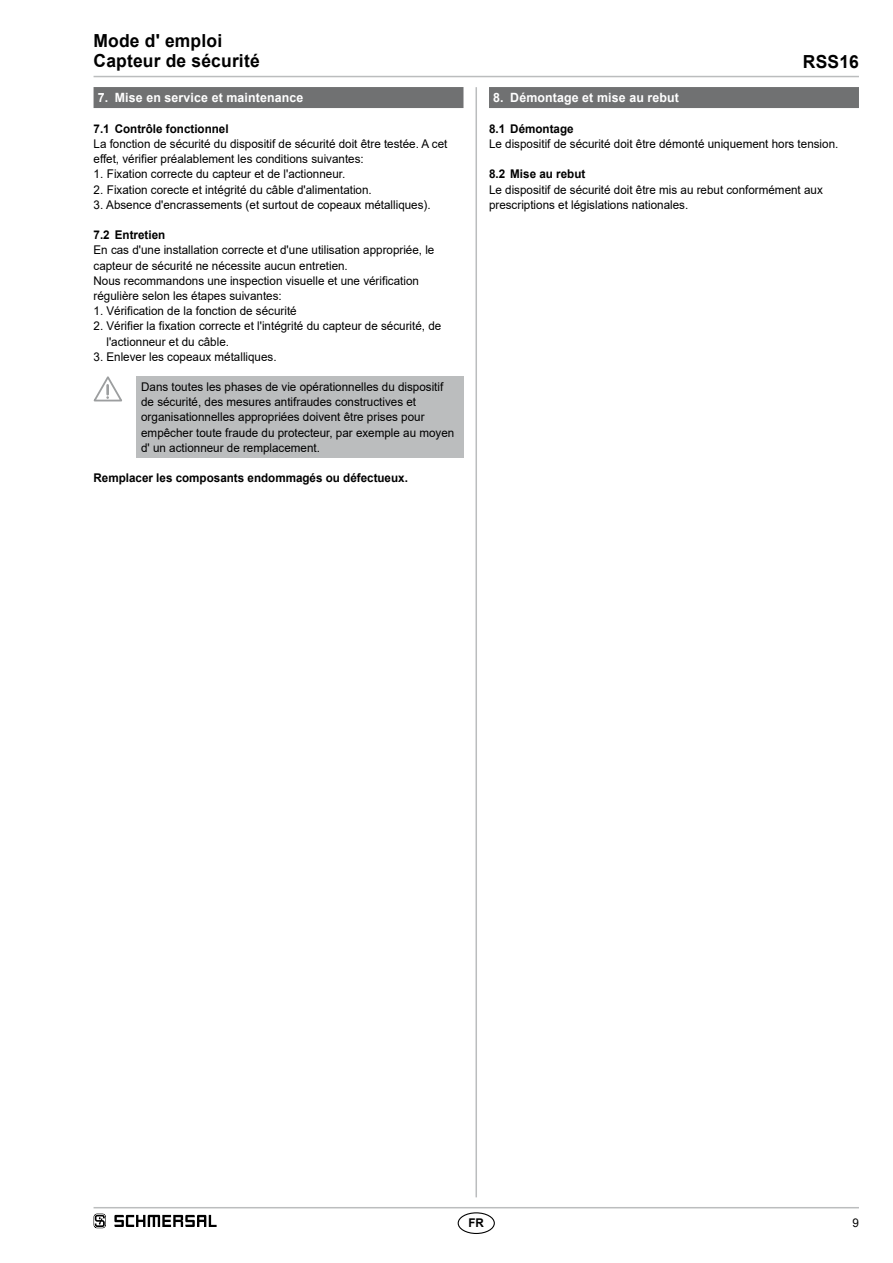
<style>
.page{position:relative;width:893px;height:1263px;background:#fff}
.page>*{position:absolute;margin:0;border:0;box-sizing:border-box;transform-origin:0 0}
.t1{font:700 18px/20.2px "Arial";letter-spacing:.01em;color:#000}
.t2{font:700 12.75px "Arial";letter-spacing:.01em;color:#fff}
.t3{font:12px/15.1px "Arial";color:#000}
.t4{font:700 12px "Arial";color:#000}
</style>
<div class="page">
<hr style="left:94px;top:1207px;width:765px;height:1px;background:#bbbdbe">
<hr style="left:94px;top:76px;width:765px;height:1px;background:#bbbdbe">
<hr style="left:475px;top:87px;width:2px;height:1110px;background:#bbbdbe">
<div style="left:458px;top:1212px;width:37px;height:22px;border:1px solid #000;border-radius:50%"></div>
<div style="left:94px;top:87px;width:369px;height:21px;background:#707172"></div>
<div style="left:136px;top:376px;width:327px;height:82px;background:#bbbdbe"></div>
<svg style="left:94px;top:376px;width:28px;height:26px"></svg>
<div style="left:489px;top:87px;width:370px;height:21px;background:#707172"></div>
<svg style="left:94px;top:1213px;width:12px;height:15px"></svg>
<svg style="left:114px;top:1215px;width:103px;height:12px"></svg>
<h1 class="t1" style="left:94px;top:31px;width:168px">Mode d' emploi<br>Capteur de sécurité</h1>
<p class="t2" style="left:98px;top:89px;width:207px">7. Mise en service et maintenance</p>
<p class="t4" style="left:94px;top:120px;width:137px">7.1 Contrôle fonctionnel</p>
<p class="t3" style="left:94px;top:136px;width:355px">La fonction de sécurité du dispositif de sécurité doit être testée. A cet effet, vérifier préalablement les conditions suivantes:</p>
<p class="t3" style="left:94px;top:166px;width:253px">1. Fixation correcte du capteur et de l'actionneur.</p>
<p class="t3" style="left:94px;top:182px;width:280px">2. Fixation corecte et intégrité du câble d'alimentation.</p>
<p class="t3" style="left:94px;top:197px;width:339px">3. Absence d'encrassements (et surtout de copeaux métalliques).</p>
<p class="t4" style="left:94px;top:226px;width:73px">7.2 Entretien</p>
<p class="t3" style="left:94px;top:242px;width:342px">En cas d'une installation correcte et d'une utilisation appropriée, le capteur de sécurité ne nécessite aucun entretien.<br>Nous recommandons une inspection visuelle et une vérification régulière selon les étapes suivantes:</p>
<p class="t3" style="left:94px;top:303px;width:205px">1. Vérification de la fonction de sécurité</p>
<p class="t3" style="left:106px;top:318px;width:336px;text-indent:-13px">2. Vérifier la fixation correcte et l'intégrité du capteur de sécurité, de l'actionneur et du câble.</p>
<p class="t3" style="left:94px;top:349px;width:185px">3. Enlever les copeaux métalliques.</p>
<p class="t3" style="left:141px;top:379px;width:315px">Dans toutes les phases de vie opérationnelles du dispositif de sécurité, des mesures antifraudes constructives et organisationnelles appropriées doivent être prises pour empêcher toute fraude du protecteur, par exemple au moyen d' un actionneur de remplacement.</p>
<p class="t4" style="left:94px;top:470px;width:316px">Remplacer les composants endommagés ou défectueux.</p>
<h1 class="t1" style="left:803px;top:52px;width:58px">RSS16</h1>
<p class="t2" style="left:493px;top:89px;width:187px">8. Démontage et mise au rebut</p>
<p class="t4" style="left:489px;top:120px;width:86px">8.1 Démontage</p>
<p class="t3" style="left:489px;top:136px;width:351px">Le dispositif de sécurité doit être démonté uniquement hors tension.</p>
<p class="t4" style="left:489px;top:166px;width:98px">8.2 Mise au rebut</p>
<p class="t3" style="left:489px;top:182px;width:335px">Le dispositif de sécurité doit être mis au rebut conformément aux prescriptions et législations nationales.</p>
<p class="t4" style="left:468px;top:1214px;width:17px">FR</p>
<p class="t3" style="left:852px;top:1215px;width:8px">9</p>
</div>
